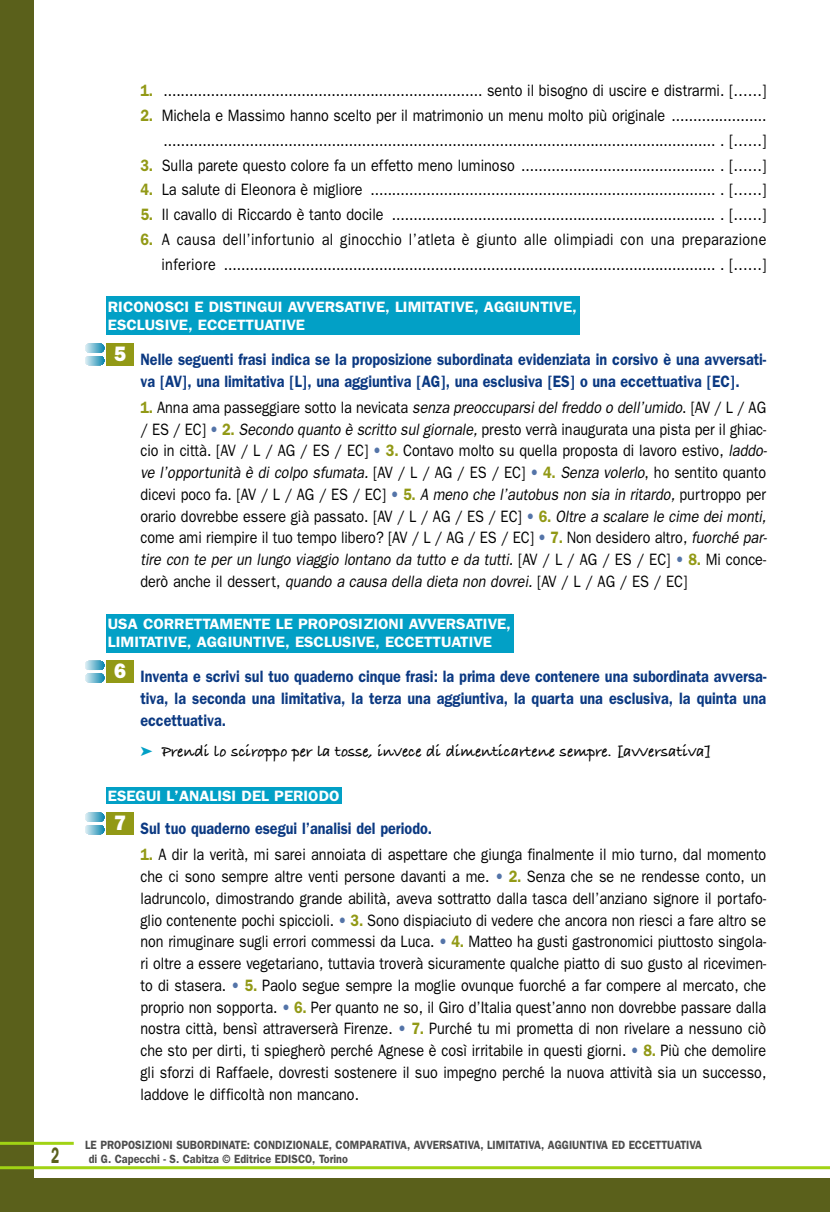
<style>
.page{position:relative;width:830px;height:1212px;background:#fff}
.page>*{position:absolute;margin:0;border:0;box-sizing:border-box;transform-origin:0 0}
.t1{font:600 22.5px "Franklin Gothic";color:#5a601b;scale:.6 1}
.t2{font:800 21px "Franklin Gothic";color:#fff;scale:.95 1}
.t3{font:16.5px/21.8px "Franklin Gothic";color:#000;text-align:justify;scale:.87 1}
.t4{font:600 16.5px/21.8px "Franklin Gothic";color:#0b3982;scale:.87 1}
.t5{font:16.5px/24.8px "Franklin Gothic";letter-spacing:.025em;color:#000;text-align:right;scale:.87 1}
.t6{font:700 16.5px "Bradley Hand ITCTT";color:#000}
.t7{font:600 15px/18px "Franklin Gothic";color:#fff;scale:1.05 1}
.t8{font:600 12px/14.4px "Franklin Gothic";color:#4d4d4d;scale:.9 1}
.s1{font-weight:600;color:#929916}
.s2{font-style:italic}
.s3{color:#5474a8}
.s4{color:#02a0c6}
</style>
<div class="page">
<div style="left:106px;top:812px;width:28px;height:22px;background:#929916"></div>
<svg style="left:85px;top:813px;width:20px;height:21px"></svg>
<div style="left:106px;top:787px;width:235px;height:17px;background:#02a0c6"></div>
<div style="left:106px;top:660px;width:28px;height:22px;background:#929916"></div>
<svg style="left:85px;top:661px;width:20px;height:21px"></svg>
<div style="left:106px;top:614px;width:407px;height:38px;background:#02a0c6"></div>
<div style="left:106px;top:343px;width:28px;height:22px;background:#929916"></div>
<svg style="left:85px;top:343px;width:20px;height:22px"></svg>
<div style="left:106px;top:297px;width:473px;height:38px;background:#02a0c6"></div>
<div style="left:0;top:0;width:34px;height:1212px;background:#5a601b"></div>
<div style="left:0;top:1178px;width:829px;height:34px;background:#5a601b"></div>
<hr style="left:0;top:1166px;width:829px;height:3px;background:#a1d314">
<hr style="left:0;top:1142px;width:74px;height:3px;background:#a1d314">
<p class="t3" style="left:140px;top:80px;width:720px"><span class="s1">1.</span> .......................................................................... sento il bisogno di uscire e distrarmi. [……]</p>
<p class="t3" style="left:140px;top:103px;width:720px;line-height:24.8px;text-align:right"><span class="s1">2.</span> Michela e Massimo hanno scelto per il matrimonio un menu molto più originale ...................... ................................................................................................................................ . [……]</p>
<p class="t3" style="left:140px;top:154px;width:720px"><span class="s1">3.</span> Sulla parete questo colore fa un effetto meno luminoso ............................................. . [……]</p>
<p class="t3" style="left:140px;top:179px;width:720px"><span class="s1">4.</span> La salute di Eleonora è migliore ................................................................................ . [……]</p>
<p class="t3" style="left:140px;top:204px;width:720px"><span class="s1">5.</span> Il cavallo di Riccardo è tanto docile ........................................................................... . [……]</p>
<p class="t5" style="left:140px;top:227px;width:720px"><span class="s1">6.</span> A causa dell’infortunio al ginocchio l’atleta è giunto alle olimpiadi con una preparazione inferiore .................................................................................................................. . [……]</p>
<p class="t7" style="left:108px;top:298px;width:448px">RICONOSCI E DISTINGUI AVVERSATIVE, LIMITATIVE, AGGIUNTIVE,<br>ESCLUSIVE, ECCETTUATIVE</p>
<p class="t2" style="left:114px;top:341px;width:14px">5</p>
<p class="t4" style="left:140px;top:349px;width:720px">Nelle seguenti frasi indica se la proposizione subordinata evidenziata in corsivo è una avversati&shy;va [AV], una limitativa [L], una aggiuntiva [AG], una esclusiva [ES] o una eccettuativa [EC].</p>
<p class="t3" style="left:140px;top:396px;width:721px"><span class="s1">1.</span> Anna ama passeggiare sotto la nevicata <span class="s2">senza preoccuparsi del freddo o dell’umido</span>. [AV / L / AG / ES / EC] <span class="s3">•</span> <span class="s1">2.</span> <span class="s2">Secondo quanto è scritto sul giornale,</span> presto verrà inaugurata una pista per il ghiac&shy;cio in città. [AV / L / AG / ES / EC] <span class="s3">•</span> <span class="s1">3.</span> Contavo molto su quella proposta di lavoro estivo, <span class="s2">laddo&shy;ve l’opportunità è di colpo sfumata.</span> [AV / L / AG / ES / EC] <span class="s3">•</span> <span class="s1">4.</span> <span class="s2">Senza volerlo</span>, ho sentito quanto dicevi poco fa. [AV / L / AG / ES / EC] <span class="s3">•</span> <span class="s1">5.</span> <span class="s2">A meno che l’autobus non sia in ritardo,</span> purtroppo per orario dovrebbe essere già passato. [AV / L / AG / ES / EC] <span class="s3">•</span> <span class="s1">6.</span> <span class="s2">Oltre a scalare le cime dei monti, </span>come ami riempire il tuo tempo libero? [AV / L / AG / ES / EC] <span class="s3">•</span> <span class="s1">7.</span> Non desidero altro, <span class="s2">fuorché par&shy;tire con te per un lungo viaggio lontano da tutto e da tutti.</span> [AV / L / AG / ES / EC] <span class="s3">•</span> <span class="s1">8.</span> Mi conce&shy;derò anche il dessert, <span class="s2">quando a causa della dieta non dovrei.</span> [AV / L / AG / ES / EC]</p>
<p class="t7" style="left:108px;top:615px;width:385px">USA CORRETTAMENTE LE PROPOSIZIONI AVVERSATIVE,<br>LIMITATIVE, AGGIUNTIVE, ESCLUSIVE, ECCETTUATIVE</p>
<p class="t2" style="left:114px;top:658px;width:14px">6</p>
<p class="t4" style="left:140px;top:666px;width:720px;text-align:justify">Inventa e scrivi sul tuo quaderno cinque frasi: la prima deve contenere una subordinata avversa&shy;tiva, la seconda una limitativa, la terza una aggiuntiva, la quarta una esclusiva, la quinta una eccettuativa.</p>
<p class="t6" style="left:140px;top:742px;width:572px"><span class="s4">➤</span> Prendi lo sciroppo per la tosse, invece di dimenticartene sempre. [avversativa]</p>
<p class="t7" style="left:108px;top:787px;width:222px">ESEGUI L’ANALISI DEL PERIODO</p>
<p class="t2" style="left:114px;top:810px;width:14px">7</p>
<p class="t4" style="left:140px;top:818px;width:336px">Sul tuo quaderno esegui l’analisi del periodo.</p>
<p class="t3" style="left:140px;top:844px;width:720px"><span class="s1">1.</span> A dir la verità, mi sarei annoiata di aspettare che giunga finalmente il mio turno, dal momento che ci sono sempre altre venti persone davanti a me. <span class="s3">•</span> <span class="s1">2.</span> Senza che se ne rendesse conto, un ladruncolo, dimostrando grande abilità, aveva sottratto dalla tasca dell’anziano signore il portafo&shy;glio contenente pochi spiccioli. <span class="s3">•</span> <span class="s1">3.</span> Sono dispiaciuto di vedere che ancora non riesci a fare altro se non rimuginare sugli errori commessi da Luca. <span class="s3">•</span> <span class="s1">4.</span> Matteo ha gusti gastronomici piuttosto singola&shy;ri oltre a essere vegetariano, tuttavia troverà sicuramente qualche piatto di suo gusto al ricevimen&shy;to di stasera. <span class="s3">•</span> <span class="s1">5.</span> Paolo segue sempre la moglie ovunque fuorché a far compere al mercato, che proprio non sopporta. <span class="s3">•</span> <span class="s1">6.</span> Per quanto ne so, il Giro d’Italia quest’anno non dovrebbe passare dalla nostra città, bensì attraverserà Firenze. <span class="s3">•</span> <span class="s1">7.</span> Purché tu mi prometta di non rivelare a nessuno ciò che sto per dirti, ti spiegherò perché Agnese è così irritabile in questi giorni. <span class="s3">•</span> <span class="s1">8.</span> Più che demolire gli sforzi di Raffaele, dovresti sostenere il suo impegno perché la nuova attività sia un successo, laddove le difficoltà non mancano.</p>
<h1 class="t1" style="left:51px;top:1142px;width:15px">2</h1>
<p class="t8" style="left:85px;top:1137px;width:686px">LE PROPOSIZIONI SUBORDINATE: CONDIZIONALE, COMPARATIVA, AVVERSATIVA, LIMITATIVA, AGGIUNTIVA ED ECCETTUATIVA di G. Capecchi - S. Cabitza © Editrice EDISCO, Torino</p>
</div>
